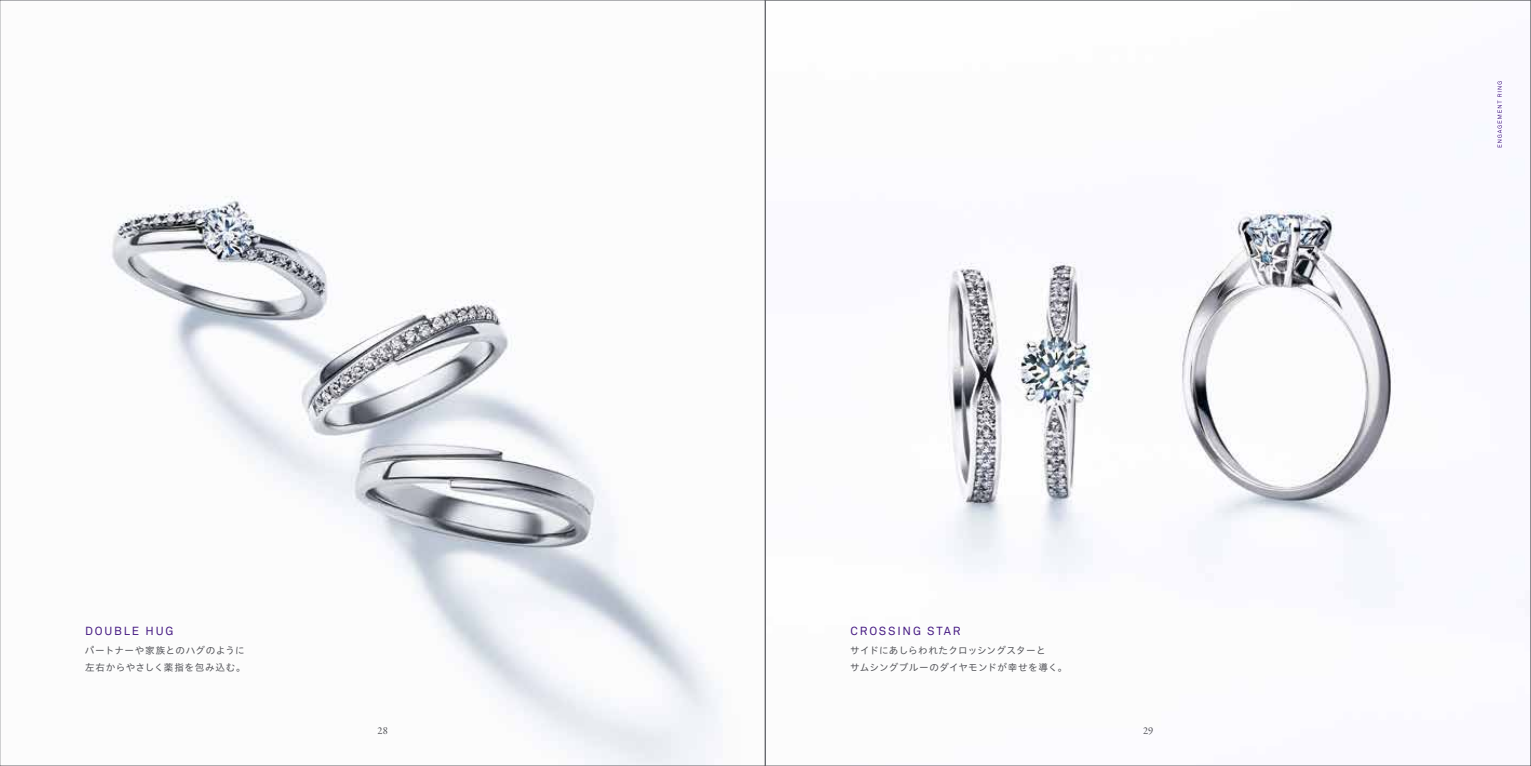
<style>
.page{position:relative;width:1531px;height:766px;background:#fff}
.page>*{position:absolute;margin:0;border:0;box-sizing:border-box;transform-origin:0 0}
.t1{font:11.7px "Akkurat";letter-spacing:.155em;color:#461a83}
.t2{font:10.65px "Garamond Premr Pro";color:#54555a}
.t3{font:9.6px/17px "Hiragino UD Sans Std W4";letter-spacing:.035em;color:#54555a}
.t4{font:9.6px/17px "Hiragino UD Sans Std W4";letter-spacing:.06em;color:#54555a}
</style>
<div class="page">
<img style="left:111px;top:147px;width:1391px;height:616px">
<svg style="left:1497px;top:81px;width:5px;height:66px"></svg>
<p class="t1" style="left:85px;top:624px;width:90px">DOUBLE HUG</p>
<p class="t4" style="left:85px;top:641px;width:162px">パートナーや家族とのハグのように左右からやさしく薬指を包み込む。</p>
<p class="t1" style="left:850px;top:624px;width:111px">CROSSING STAR</p>
<p class="t3" style="left:850px;top:641px;width:219px">サイドにあしらわれたクロッシングスターと<br>サムシングブルーのダイヤモンドが幸せを導く。</p>
<p class="t2" style="left:378px;top:724px;width:12px">28</p>
<p class="t2" style="left:1143px;top:724px;width:12px">29</p>
</div>
